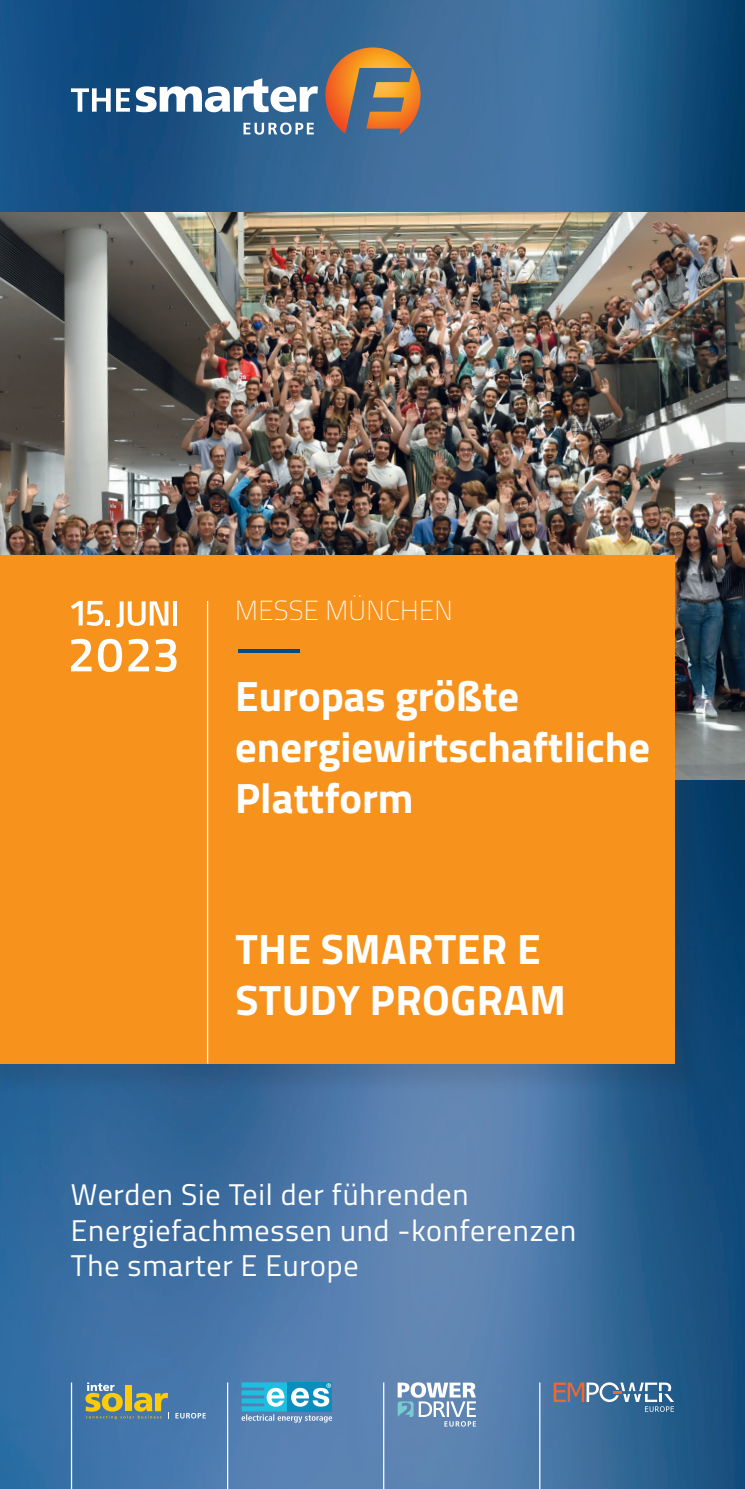
<style>
.page{position:relative;width:745px;height:1489px;background:#fff}
.page>*{position:absolute;margin:0;border:0;box-sizing:border-box;transform-origin:0 0}
.t1{font:700 42.5px/51px "Titillium";color:#fff}
.t2{font:700 34px "Titillium";color:#004b87;scale:1.81 1}
.t3{font:30px/35.5px "Titillium";letter-spacing:.025em;color:#fff}
.t4{font:100 27.5px "Titillium";letter-spacing:.01em;color:#fff}
</style>
<div class="page">
<img style="left:0;top:0;width:744px;height:1488px">
<img style="left:0;top:213px;width:744px;height:567px">
<div style="left:0;top:558px;width:704px;height:536px;background:#231f20;opacity:.12"></div>
<div style="left:0;top:555px;width:673px;height:508px;background:#f7931d"></div>
<hr style="left:207px;top:601px;width:1px;height:462px;background:#fff">
<svg style="left:71px;top:88px;width:59px;height:24px"></svg>
<svg style="left:243px;top:123px;width:70px;height:12px"></svg>
<img style="left:325px;top:47px;width:95px;height:88px">
<svg style="left:136px;top:78px;width:181px;height:34px"></svg>
<svg style="left:71px;top:638px;width:20px;height:33px"></svg>
<svg style="left:98px;top:638px;width:24px;height:34px"></svg>
<svg style="left:128px;top:638px;width:21px;height:33px"></svg>
<svg style="left:155px;top:638px;width:21px;height:34px"></svg>
<svg style="left:116px;top:601px;width:52px;height:26px"></svg>
<svg style="left:173px;top:601px;width:3px;height:24px"></svg>
<svg style="left:71px;top:601px;width:39px;height:25px"></svg>
<hr style="left:539px;top:1382px;width:1px;height:106px;background:#fff">
<svg style="left:553px;top:1382px;width:120px;height:29px;background:#6782a0"></svg>
<hr style="left:383px;top:1382px;width:1px;height:106px;background:#fff">
<svg style="left:397px;top:1382px;width:78px;height:44px"></svg>
<hr style="left:227px;top:1382px;width:1px;height:106px;background:#fff">
<svg style="left:241px;top:1382px;width:91px;height:40px;background:#58afd2"></svg>
<hr style="left:71px;top:1382px;width:1px;height:106px;background:#fff">
<svg style="left:175px;top:1412px;width:31px;height:6px"></svg>
<svg style="left:85px;top:1382px;width:84px;height:37px;background:#899677"></svg>
<p class="t4" style="left:235px;top:591px;width:219px">MESSE MÜNCHEN</p>
<p class="t2" style="left:235px;top:622px;width:39px">—</p>
<p class="t1" style="left:235px;top:668px;width:416px">Europas größte energiewirtschaftliche<br>Plattform</p>
<p class="t1" style="left:235px;top:921px;width:332px">THE SMARTER E<br>STUDY PROGRAM</p>
<p class="t3" style="left:71px;top:1175px;width:506px">Werden Sie Teil der führenden<br>Energiefachmessen und -konferenzen<br>The smarter E Europe</p>
</div>
